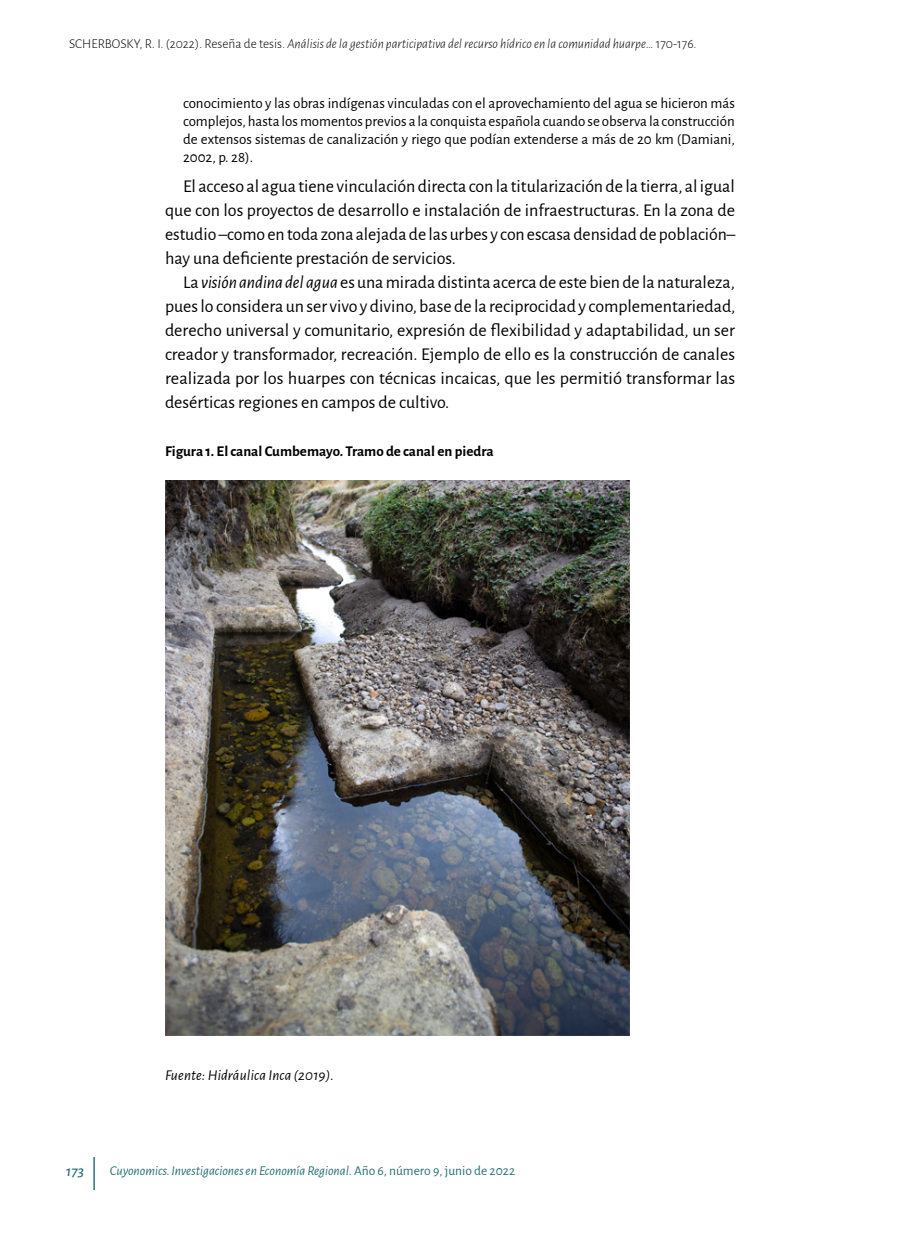
<style>
.page{position:relative;width:900px;height:1248px;background:#fff}
.page>*{position:absolute;margin:0;border:0;box-sizing:border-box;transform-origin:0 0}
.t1{font:18px/24px "Alegreya Sans";color:#000;text-align:justify}
.t2{font:15px/18px "Alegreya Sans";color:#000;text-align:justify}
.t3{font:700 15px "Alegreya Sans";color:#000}
.t4{font:italic 15px "Alegreya Sans";letter-spacing:.01em;color:#000}
.t5{font:italic 500 15px "Alegreya Sans";color:#287175}
.t6{font:italic 300 13.5px "Alegreya Sans";color:#000}
.t7{font:italic 13.5px "Alegreya Sans";color:#287175}
.s1{font-style:normal}
.s2{font-style:italic}
</style>
<div class="page">
<hr style="left:93px;top:1157px;width:2px;height:33px;background:#287175">
<img style="left:165px;top:480px;width:465px;height:556px">
<p class="t6" style="left:69px;top:35px;width:629px"><span class="s1">SCHERBOSKY, R. I. (2022). Reseña de tesis.</span> Análisis de la gestión participativa del recurso hídrico en la comunidad huarpe<span class="s1">… 170-176.</span></p>
<p class="t2" style="left:183px;top:93px;width:554px">conocimiento y las obras indígenas vinculadas con el aprovechamiento del agua se hicieron más complejos, hasta los momentos previos a la conquista española cuando se observa la construcción de extensos sistemas de canalización y riego que podían extenderse a más de 20 km (Damiani, 2002, p. 28).</p>
<p class="t1" style="left:165px;top:173px;width:572px;text-indent:18px">El acceso al agua tiene vinculación directa con la titularización de la tierra, al igual que con los proyectos de desarrollo e instalación de infraestructuras. En la zona de estudio –como en toda zona alejada de las urbes y con escasa densidad de población– hay una deficiente prestación de servicios.</p>
<p class="t1" style="left:165px;top:269px;width:572px;text-indent:18px">La <span class="s2">visión andina del agua</span> es una mirada distinta acerca de este bien de la naturaleza, pues lo considera un ser vivo y divino, base de la reciprocidad y complementariedad, derecho universal y comunitario, expresión de flexibilidad y adaptabilidad, un ser creador y transformador, recreación. Ejemplo de ello es la construcción de canales realizada por los huarpes con técnicas incaicas, que les permitió transformar las desérticas regiones en campos de cultivo.</p>
<p class="t3" style="left:165px;top:440px;width:330px">Figura 1. El canal Cumbemayo. Tramo de canal en piedra</p>
<p class="t4" style="left:165px;top:1065px;width:171px">Fuente: Hidráulica Inca (2019).</p>
<p class="t5" style="left:66px;top:1161px;width:19px">173</p>
<p class="t7" style="left:110px;top:1161px;width:407px">Cuyonomics. Investigaciones en Economía Regional. <span class="s1">Año 6, número 9, junio de 2022</span></p>
</div>
